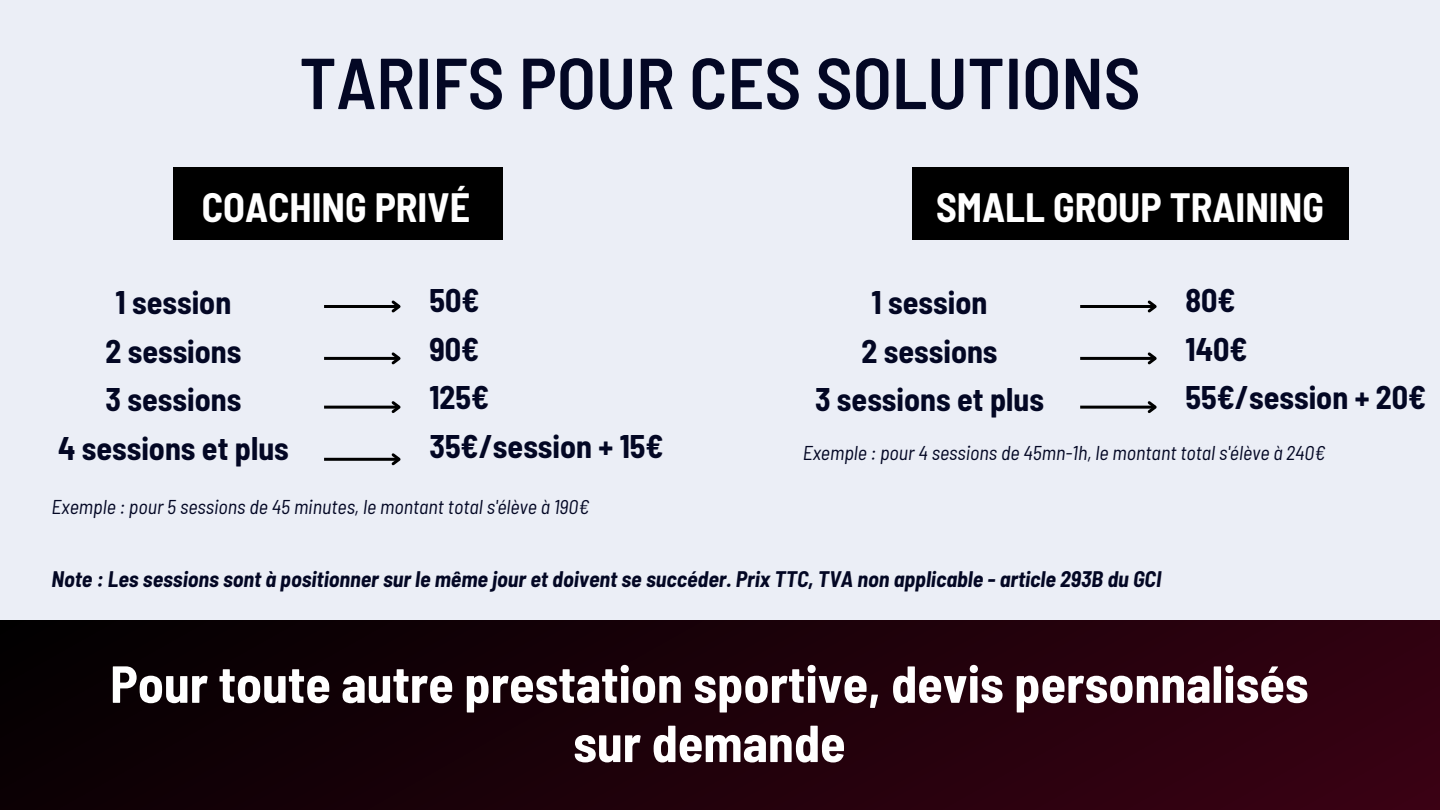
<style>
.page{position:relative;width:1440px;height:810px;background:#ebeef6}
.page>*{position:absolute;margin:0;border:0;box-sizing:border-box;transform-origin:0 0}
.t1{font:600 semi-condensed 72px "Barlow";color:#030724}
.t2{font:700 semi-condensed 52px/59.2px "Barlow";color:#fff;text-align:center}
.t3{font:700 semi-condensed 40px "Barlow";color:#fff}
.t4{font:700 semi-condensed 32px/48.8px "Barlow";color:#030724;text-align:center}
.t5{font:italic 700 semi-condensed 22px "Barlow";color:#030724}
.t6{font:italic semi-condensed 20px "Barlow";color:#030724}
</style>
<div class="page">
<div style="left:0;top:621px;width:1440px;height:189px;background:linear-gradient(to right,#060002,#350112)"></div>
<div style="left:173px;top:167px;width:330px;height:72px;background:#000"></div>
<div style="left:912px;top:167px;width:436px;height:72px;background:#000"></div>
<hr style="left:324px;top:305px;width:75px;height:3px;background:#000">
<svg style="left:391px;top:300px;width:10px;height:13px"></svg>
<hr style="left:324px;top:357px;width:75px;height:3px;background:#000">
<svg style="left:389px;top:352px;width:12px;height:13px"></svg>
<hr style="left:324px;top:406px;width:75px;height:3px;background:#000">
<svg style="left:389px;top:401px;width:12px;height:12px"></svg>
<hr style="left:324px;top:458px;width:75px;height:3px;background:#000">
<svg style="left:389px;top:453px;width:12px;height:13px"></svg>
<hr style="left:1080px;top:305px;width:75px;height:3px;background:#000">
<svg style="left:1147px;top:300px;width:10px;height:13px"></svg>
<hr style="left:1080px;top:357px;width:75px;height:3px;background:#000">
<svg style="left:1145px;top:352px;width:12px;height:13px"></svg>
<hr style="left:1080px;top:406px;width:75px;height:3px;background:#000">
<svg style="left:1145px;top:401px;width:12px;height:12px"></svg>
<h1 class="t1" style="left:299px;top:37px;width:843px">TARIFS POUR CES SOLUTIONS</h1>
<p class="t3" style="left:202px;top:182px;width:270px">COACHING PRIVÉ</p>
<p class="t3" style="left:936px;top:182px;width:389px">SMALL GROUP TRAINING</p>
<p class="t4" style="left:58px;top:277px;width:232px">1 session<br>2 sessions<br>3 sessions<br>4 sessions et plus</p>
<p class="t4" style="left:429px;top:275px;width:236px;text-align:left">50€<br>90€<br>125€<br>35€/session + 15€</p>
<p class="t6" style="left:51px;top:494px;width:539px">Exemple : pour 5 sessions de 45 minutes, le montant total s'élève à 190€</p>
<p class="t4" style="left:815px;top:277px;width:231px">1 session<br>2 sessions<br>3 sessions et plus</p>
<p class="t4" style="left:1186px;top:275px;width:242px;text-align:left">80€<br>140€<br>55€/session + 20€</p>
<p class="t6" style="left:803px;top:440px;width:524px">Exemple : pour 4 sessions de 45mn-1h, le montant total s'élève à 240€</p>
<p class="t5" style="left:51px;top:565px;width:1111px">Note : Les sessions sont à positionner sur le même jour et doivent se succéder. Prix TTC, TVA non applicable - article 293B du GCI</p>
<h2 class="t2" style="left:110px;top:652px;width:1200px">Pour toute autre prestation sportive, devis personnalisés sur demande</h2>
</div>
